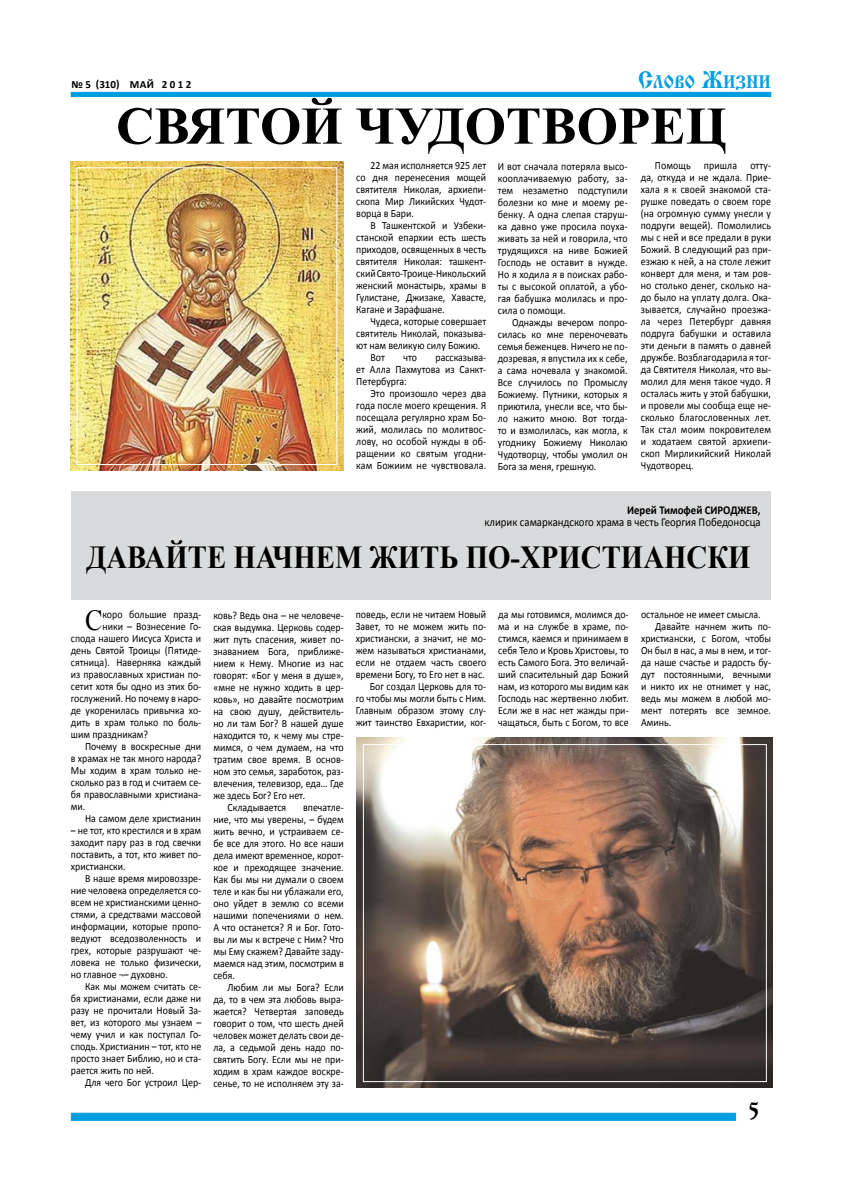
<style>
.page{position:relative;width:842px;height:1191px;background:#fff}
.page>*{position:absolute;margin:0;border:0;box-sizing:border-box;transform-origin:0 0}
.t1{font:700 53px "Times New Roman";color:#000}
.t2{font:700 32px "Times New Roman";color:#000;scale:.9 1}
.t3{font:29.1px "Times New Roman";color:#000;scale:.9 1}
.t4{font:24px "Izhitsa Cyrillic";color:#000;scale:.9 1}
.t5{font:18px "Izhitsa Cyrillic";color:#009ee0;scale:.9 1}
.t6{font:12px "Calibri";color:#000;scale:.9 1}
.t7{font:700 12px "Calibri";color:#000;scale:.9 1}
.t8{font:11px/12px "Calibri";color:#000;text-align:justify;scale:.9 1}
.t9{font:700 11px "Calibri";letter-spacing:.02em;color:#000}
.s1{font-size:24px}
</style>
<div class="page">
<div style="left:71px;top:1112px;width:665px;height:8px;background:#009ee0;border:1px solid #009ee0"></div>
<div style="left:71px;top:92px;width:700px;height:5px;background:#009ee0"></div>
<div style="left:71px;top:491px;width:699px;height:109px;background:#d9dadb"></div>
<img style="left:356px;top:737px;width:416px;height:350px">
<img style="left:71px;top:162px;width:273px;height:309px">
<div style="left:77px;top:167px;width:260px;height:298px;border:1px solid #fff"></div>
<div style="left:363px;top:744px;width:404px;height:338px;border:1px solid #fff"></div>
<p class="t9" style="left:71px;top:77px;width:122px">№ 5 (310) май 2 0 1 2</p>
<h3 class="t5" style="left:638px;top:72px;width:29px"><span class="s1">С</span>лово</h3>
<h3 class="t5" style="left:702px;top:72px;width:38px"><span class="s1">ж</span>изни</h3>
<h1 class="t1" style="left:116px;top:89px;width:149px">СВЯТОЙ</h1>
<h1 class="t1" style="left:356px;top:89px;width:111px">ЧУДОТ</h1>
<h1 class="t1" style="left:541px;top:89px;width:72px">ВОРЕ</h1>
<h1 class="t1" style="left:686px;top:89px;width:43px">Ц</h1>
<p class="t8" style="left:356px;top:159px;width:146px;text-indent:14px">22 мая исполняется 925 лет со дня перенесения мощей святителя Н иколая, архиепи&shy;скопа Мир Ликийских Чудот&shy;ворца в Бари.</p>
<p class="t8" style="left:356px;top:219px;width:146px;text-indent:14px">В Ташкентской и Узбеки&shy;станской епархии есть шесть приходов, освященных в честь святителя Н иколая: ташкент&shy;ский Свято-Троице-Н икольский женский монастырь, храмы в Гулистане, Джизаке, Хавасте, Кагане и Зарафшане.</p>
<p class="t8" style="left:370px;top:315px;width:130px">Чудеса, которые совершает</p>
<p class="t8" style="left:356px;top:327px;width:146px">святитель Н иколай, показыва-</p>
<p class="t8" style="left:356px;top:339px;width:139px">ют нам великую силу Божию.</p>
<p class="t8" style="left:370px;top:351px;width:17px">Вот</p>
<p class="t8" style="left:403px;top:351px;width:17px">что</p>
<p class="t8" style="left:641px;top:159px;width:146px;text-indent:14px">П омощь пришла отту&shy;да, откуда и не ждала. П рие&shy;хала я к своей знакомой ста&shy;рушке поведать о своем горе (на огромную сумму унесли у подруги вещей). П омолились мы с ней и все предали в руки Божий. В следующий раз при&shy;езжаю к ней, а на столе лежит конверт для меня, и там ров&shy;но столько денег, сколько на&shy;до было на уплату долга. Ока&shy;зывается, случайно проезжа&shy;ла через Петербург давняя подруга бабушки и оставила эти деньги в память о давней дружбе. Возблагодарила я тог&shy;да Святителя Н иколая, что вы&shy;молил для меня такое чудо. Я осталась жить у этой бабушки, и провели мы сообща еще не&shy;сколько благословенных лет.<br>Так стал моим покровителем и ходатаем святой архиепи&shy;скоп Мирликийский Н иколай Чудотворец.</p>
<p class="t8" style="left:498px;top:160px;width:146px">И вот сначала потеряла высо&shy;кооплачиваемую работу, за&shy;тем незаметно подступили болезни ко мне и моему ре&shy;бенку. А одна слепая старуш&shy;ка давно уже просила поуха&shy;живать за ней и говорила, что трудящихся на ниве Божией Господь не оставит в нужде.<br>Н о я ходила я в поисках рабо&shy;ты с высокой оплатой, а убо&shy;гая бабушка молилась и про&shy;сила о помощи.</p>
<p class="t8" style="left:498px;top:316px;width:146px;text-indent:14px">Однажды вечером попро&shy;силась ко мне переночевать семья беженцев. Н ичего не по&shy;дозревая, я впустила их к себе, а сама ночевала у знакомой.<br>Все случилось по П ромыслу Божиему. Путники, которых я приютила, унесли все, что бы&shy;ло нажито мною. Вот тогда&shy;то и взмолилась, как могла, к угоднику Божиему Н иколаю Чудотворцу, чтобы умолил он Бога за меня, грешную.</p>
<p class="t8" style="left:356px;top:351px;width:146px;text-indent:79px">рассказыва&shy;ет Алла П ахмутова из Санкт-П етербурга:</p>
<p class="t8" style="left:356px;top:387px;width:146px;text-indent:14px">Это произошло через два года после моего крещения. Я посещала регулярно храм Бо&shy;жий, молилась по молитвос&shy;лову, но особой нужды в об&shy;ращении ко святым угодни&shy;кам Божиим не чувствовала.</p>
<p class="t7" style="left:627px;top:503px;width:95px">Иерей Тимофей СИРО</p>
<p class="t7" style="left:730px;top:503px;width:35px">ДЖЕВ,</p>
<p class="t6" style="left:485px;top:515px;width:308px">клирик самаркандского храма в честь Георгия П обедоносца</p>
<h2 class="t2" style="left:87px;top:535px;width:88px">ДАВАЙТЕ</h2>
<h2 class="t2" style="left:233px;top:535px;width:93px">НАЧНЕМ</h2>
<h2 class="t2" style="left:369px;top:535px;width:192px">ЖИТЬ ПО-ХРИСТИАНСКИ</h2>
<h3 class="t3" style="left:85px;top:600px;width:21px">С</h3>
<p class="t8" style="left:103px;top:608px;width:111px">коро большие празд-</p>
<p class="t8" style="left:103px;top:620px;width:111px">ники – Вознесение Го-</p>
<p class="t8" style="left:71px;top:632px;width:146px">спода нашего Иисуса Христа и</p>
<p class="t8" style="left:71px;top:644px;width:146px">день Святой Троицы (Пятиде-</p>
<p class="t8" style="left:71px;top:656px;width:146px">сятница). Наверняка каждый</p>
<p class="t8" style="left:71px;top:668px;width:146px">из православных христиан по-</p>
<p class="t8" style="left:71px;top:680px;width:146px">сетит хотя бы одно из этих бо-</p>
<p class="t8" style="left:71px;top:692px;width:146px">гослужений. Н о почему в наро-</p>
<p class="t8" style="left:71px;top:704px;width:146px">де укоренилась привычка хо-</p>
<p class="t8" style="left:71px;top:716px;width:146px">дить в храм только по боль-</p>
<p class="t8" style="left:71px;top:728px;width:87px">шим праздникам?</p>
<p class="t8" style="left:85px;top:740px;width:131px">Почему в воскресные дни</p>
<p class="t8" style="left:71px;top:752px;width:146px">в храмах не так много народа?</p>
<p class="t8" style="left:71px;top:764px;width:146px">Мы ходим в храм только не-</p>
<p class="t8" style="left:71px;top:776px;width:146px">сколько раз в год и считаем се-</p>
<p class="t8" style="left:71px;top:788px;width:146px">бя православными христиана-</p>
<p class="t8" style="left:71px;top:800px;width:18px">ми.</p>
<p class="t8" style="left:85px;top:812px;width:131px">На самом деле христианин</p>
<p class="t8" style="left:71px;top:824px;width:146px">– не тот, кто крестился и в храм заходит пару раз в год свечки поставить, а тот, кто живет по&shy;христиански.</p>
<p class="t8" style="left:71px;top:872px;width:146px;text-indent:14px">В наше время мировоззре&shy;ние человека определяется со&shy;всем не христианскими ценно&shy;стями, а средствами массовой информации, которые пропо&shy;ведуют вседозволенность и грех, которые разрушают че&shy;ловека не только физически, но главное ¬– духовно.</p>
<p class="t8" style="left:71px;top:980px;width:146px;text-indent:14px">Как мы можем считать се&shy;бя христианами, если даже ни разу не прочитали Новый За&shy;вет, из которого мы узнаем – чему учил и как поступал Го&shy;сподь. Христианин – тот, кто не просто знает Библию, но и ста&shy;рается жить по ней.</p>
<p class="t8" style="left:85px;top:1076px;width:131px">Для чего Бог устроил Цер-</p>
<p class="t8" style="left:213px;top:609px;width:146px">ковь? Ведь она – не человече-</p>
<p class="t8" style="left:213px;top:621px;width:146px">ская выдумка. Церковь содер-</p>
<p class="t8" style="left:213px;top:633px;width:146px">жит путь спасения, живет по-</p>
<p class="t8" style="left:213px;top:645px;width:146px">знаванием Бога, приближе-</p>
<p class="t8" style="left:213px;top:657px;width:146px">нием к Нему. Многие из нас</p>
<p class="t8" style="left:213px;top:669px;width:146px">говорят: «Бог у меня в душе»,</p>
<p class="t8" style="left:213px;top:681px;width:146px">«мне не нужно ходить в цер-</p>
<p class="t8" style="left:213px;top:693px;width:146px">ковь», но давайте посмотрим</p>
<p class="t8" style="left:213px;top:705px;width:146px">на свою душу, действитель-</p>
<p class="t8" style="left:213px;top:717px;width:146px">но ли там Бог? В нашей душе</p>
<p class="t8" style="left:213px;top:729px;width:146px">находится то, к чему мы стре-</p>
<p class="t8" style="left:213px;top:741px;width:146px">мимся, о чем думаем, на что</p>
<p class="t8" style="left:213px;top:753px;width:146px">тратим свое время. В основ-</p>
<p class="t8" style="left:213px;top:765px;width:146px">ном это семья, заработок, раз-</p>
<p class="t8" style="left:213px;top:777px;width:146px">влечения, телевизор, еда… Где</p>
<p class="t8" style="left:213px;top:789px;width:104px">же здесь Бог? Его нет.</p>
<p class="t8" style="left:227px;top:801px;width:67px">Складывается</p>
<p class="t8" style="left:213px;top:801px;width:146px;text-indent:90px">впечатле&shy;ние, что мы уверены, – будем жить вечно, и устраиваем се&shy;бе все для этого. Н о все наши дела имеют временное, корот&shy;кое и преходящее значение.<br>Как бы мы ни думали о своем теле и как бы ни ублажали его, оно уйдет в землю со всеми нашими попечениями о нем.<br>А что останется? Я и Бог. Гото&shy;вы ли мы к встрече с Н им? Что мы Ему скажем? Давайте заду&shy;маемся над этим, посмотрим в себя.</p>
<p class="t8" style="left:213px;top:981px;width:146px;text-indent:14px">Любим ли мы Бога? Если да, то в чем эта любовь выра&shy;жается? Четвертая заповедь говорит о том, что шесть дней человек может делать свои де&shy;ла, а седьмой день надо по&shy;святить Богу. Если мы не при&shy;ходим в храм каждое воскре&shy;сенье, то не исполняем эту за-</p>
<p class="t8" style="left:356px;top:608px;width:146px;text-align:right">поведь, если не читаем Новый<br>Завет, то не можем жить по&shy;христиански, а значит, не мо&shy;жем называться христианами, если не отдаем часть своего времени Богу, то Его нет в нас.<br>Бог создал Церковь для то-<br>го чтобы мы могли быть с Н им.<br>Главным образом этому слу&shy;жит таинство Евхаристии, ког-</p>
<p class="t8" style="left:498px;top:608px;width:146px">да мы готовимся, молимся до&shy;ма и на службе в храме, по&shy;стимся, каемся и принимаем в себя Тело и Кровь Христовы, то есть Самого Бога. Это величай&shy;ший спасительный дар Божий нам, из которого мы видим как Господь нас жертвенно любит.<br>Если же в нас нет жажды при&shy;чащаться, быть с Богом, то все</p>
<p class="t8" style="left:641px;top:608px;width:135px">остальное не имеет смысла.</p>
<p class="t8" style="left:655px;top:620px;width:130px">Давайте начнем жить по-</p>
<p class="t8" style="left:641px;top:632px;width:146px">христиански, с Богом, чтобы</p>
<p class="t8" style="left:641px;top:644px;width:146px">Он был в нас, а мы в нем, и тог-</p>
<p class="t8" style="left:641px;top:656px;width:146px">да наше счастье и радость бу-</p>
<p class="t8" style="left:641px;top:668px;width:146px">дут постоянными, вечными</p>
<p class="t8" style="left:641px;top:680px;width:146px">и никто их не отнимет у нас,</p>
<p class="t8" style="left:641px;top:692px;width:146px">ведь мы можем в любой мо-</p>
<p class="t8" style="left:641px;top:704px;width:146px">мент потерять все земное.</p>
<p class="t8" style="left:641px;top:716px;width:35px">Аминь.</p>
<h3 class="t4" style="left:748px;top:1097px;width:15px">5</h3>
</div>
